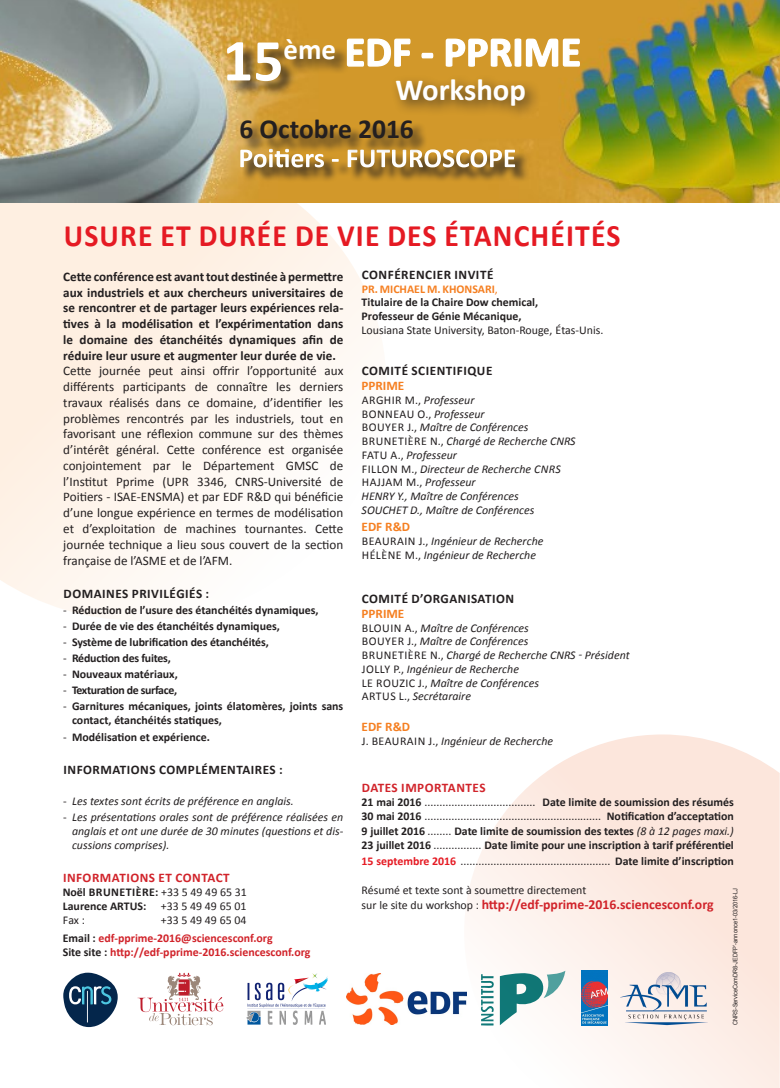
<style>
.page{position:relative;width:780px;height:1088px;background:#fff}
.page>*{position:absolute;margin:0;border:0;box-sizing:border-box;transform-origin:0 0}
.t1{font:700 31.25px "Calibri";letter-spacing:.04em;color:#e51a23;scale:.95 1}
.t2{font:700 30.75px "Calibri";color:#fff}
.t3{font:700 28.88px "Calibri";color:#fff}
.t4{font:700 27.5px "Calibri";color:#231f20}
.t5{font:700 13.75px "Calibri";color:#d1232a}
.t6{font:13.12px/15.8px "Calibri";color:#231f20;text-align:justify}
.t7{font:700 13.12px/15.8px "Calibri";letter-spacing:.04em;color:#231f20;text-align:justify}
.t8{font:700 13.12px "Calibri";letter-spacing:.04em;color:#d1232a}
.t9{font:700 13.12px "Calibri";color:#f57f21}
.t10{font:italic 11.88px/13.8px "Calibri";color:#231f20}
.t11{font:700 11.88px/14.2px "Calibri";color:#231f20}
.t12{font:11.88px "Calibri";color:#231f20}
.t13{font:700 11.88px/17.2px "Calibri";color:#d1232a}
.t14{font:700 11.88px "Calibri";letter-spacing:-.03em;color:#231f20}
.t15{font:700 11.88px "Calibri";letter-spacing:-.02em;color:#231f20}
.t16{font:700 11.88px "Calibri";color:#e51a23}
.t17{font:6.25px "Arial";color:#231f20;scale:.9 1}
.s1{font-size:60px}
.s2{color:#f57f21}
.s3{font-weight:400;color:#f57f21}
.s4{font-style:normal}
.s5{font-weight:400}
.s6{font-weight:400;font-style:italic}
.s7{font-weight:400;font-size:11.88px;color:#231f20}
.s8{font-weight:400;color:#231f20}
.s9{color:#231f20}
</style>
<div class="page">
<svg style="left:0;top:202px;width:386px;height:416px;fill:#fef5ed"></svg>
<svg style="left:466px;top:734px;width:313px;height:354px"></svg>
<img style="left:346px;top:973px;width:120px;height:52px">
<svg style="left:137px;top:973px;width:86px;height:52px"></svg>
<svg style="left:500px;top:971px;width:65px;height:54px"></svg>
<svg style="left:480px;top:974px;width:14px;height:51px"></svg>
<img style="left:246px;top:973px;width:82px;height:52px">
<img style="left:581px;top:971px;width:27px;height:54px">
<img style="left:620px;top:973px;width:87px;height:52px">
<svg style="left:63px;top:973px;width:55px;height:54px"></svg>
<hr style="left:87px;top:991px;width:1px;height:31px;background:#fff">
<img style="left:0;top:0;width:780px;height:202px">
<svg style="left:242px;top:151px;width:288px;height:32px"></svg>
<svg style="left:240px;top:149px;width:275px;height:18px"></svg>
<div style="left:243px;top:122px;width:185px;height:32px;background:#231f20;opacity:.75"></div>
<div style="left:390px;top:73px;width:151px;height:49px;background:#231f20;opacity:.75"></div>
<div style="left:228px;top:41px;width:123px;height:57px;background:#231f20;opacity:.75"></div>
<svg style="left:319px;top:35px;width:262px;height:49px"></svg>
<h3 class="t3" style="left:223px;top:31px;width:115px"><span class="s1">15</span>ème</h3>
<h2 class="t2" style="left:395px;top:70px;width:132px">Workshop</h2>
<h3 class="t4" style="left:239px;top:111px;width:176px">6 Octobre 2016</h3>
<h1 class="t1" style="left:64px;top:215px;width:162px">Usure et dur</h1>
<h1 class="t1" style="left:257px;top:215px;width:384px">ée de vie des étanchéités</h1>
<p class="t7" style="left:362px;top:266px;width:133px">Conférencier invité</p>
<p class="t11" style="left:361px;top:282px;width:178px;line-height:13.8px"><span class="s2">Pr. Michael M. Khonsari</span><span class="s3">,<br></span>Titulaire de la Chaire Dow chemical,<br>Professeur de Génie Mécanique,</p>
<p class="t12" style="left:361px;top:322px;width:243px">Lousiana State University, Baton-Rouge, étas-Unis.</p>
<p class="t7" style="left:362px;top:363px;width:132px">Comité scientifique</p>
<p class="t9" style="left:361px;top:377px;width:29px">PPRIME</p>
<p class="t10" style="left:362px;top:393px;width:168px"><span class="s4">ARGHIR M.,</span> Professeur<br><span class="s4">BONNEAU O.,</span> Professeur<br><span class="s4">Bou yer J.,</span> Maître de Conférences<br><span class="s4">Brune</span></p>
<p class="t7" style="left:63px;top:268px;width:281px">Cette conférence est avant tout destinée à permettre aux industriels et aux chercheurs universitaires de se rencontrer et de partager leurs expériences rela&shy;tives à la modélisation et l’expérimentation dans le domaine des étanchéités dynamiques afin de réduire leur usure et augmenter leur durée de vie.</p>
<p class="t6" style="left:63px;top:363px;width:281px">Cette journée peut ainsi offrir l’opportunité aux différents participants de connaître les derniers travaux réalisés dans ce domaine, d’identifier les problèmes rencontrés par les industriels, tout en favorisant une réflexion commune sur des thèmes d’intérêt général. Cette conférence est organisée conjointement par le Département GMSC de l’Institut Pprime (UPR 3346, CNRS-Université de Poitiers - ISAE-ENSMA) et par EDF R&amp;D qui bénéficie d’une longue expérience en termes de modélisation et d’exploitation de machines tournantes. Cette journée technique a lieu sous couvert de la section française de l’ASME et de l’AFM.</p>
<p class="t7" style="left:64px;top:586px;width:147px">Domaines PRIVILégiés :</p>
<p class="t11" style="left:63px;top:603px;width:257px"><span class="s5">-</span> Réduction de l’usure des étanchéités dynamiques,</p>
<p class="t11" style="left:63px;top:619px;width:218px"><span class="s5">-</span> Durée de vie des étanchéités dynamiques,</p>
<p class="t11" style="left:63px;top:635px;width:207px"><span class="s5">-</span> Système de lubrification des étanchéités,</p>
<p class="t15" style="left:63px;top:651px;width:109px"><span class="s5">-</span> Réduction des fuites,</p>
<p class="t11" style="left:63px;top:667px;width:116px"><span class="s5">-</span> Nouveaux matériaux,</p>
<p class="t14" style="left:63px;top:683px;width:115px"><span class="s5">-</span> Texturation de surface,</p>
<p class="t11" style="left:72px;top:699px;width:273px;text-indent:-9px"><span class="s5">-</span> Garnitures mécaniques, joints élatomères, joints sans contact, étanchéités statiques,</p>
<p class="t11" style="left:63px;top:730px;width:148px"><span class="s5">-</span> Modélisation et expérience.</p>
<p class="t7" style="left:64px;top:762px;width:221px">Informations complémentaires :</p>
<p class="t10" style="left:63px;top:793px;width:232px"><span class="s4">-</span> Les textes sont écrits de préférence en anglais.</p>
<p class="t10" style="left:72px;top:809px;width:273px;line-height:14.2px;text-align:justify;text-indent:-9px"><span class="s4">-</span> Les présentations orales sont de préférence réalisées en anglais et ont une durée de 30 minutes (questions et dis&shy;cussions comprises).</p>
<p class="t10" style="left:362px;top:434px;width:215px;text-indent:36px"><span class="s4">ti ère N.,</span> Chargé de Recherche CNRS <span class="s4">fatu a.,</span> Professeur<br><span class="s4">Fillon</span></p>
<p class="t10" style="left:401px;top:461px;width:161px"><span class="s4">M.,</span> Directeur de Recherche CNRS</p>
<p class="t10" style="left:361px;top:475px;width:174px;text-indent:45px"><span class="s4">m .,</span> Professeur<br>HENRY Y., Maître de Conférences<br>SOUCHET D., Maître de Conférences</p>
<p class="t9" style="left:361px;top:518px;width:50px">EDF R&amp;D</p>
<p class="t12" style="left:362px;top:533px;width:15px">Beaurain</p>
<p class="t12" style="left:362px;top:475px;width:8px">hajjam</p>
<p class="t10" style="left:362px;top:534px;width:183px;text-indent:57px"><span class="s4">J.,</span> Ingénieur de Recherche<br><span class="s4">Hélène m .,</span> Ingénieur de Recherche</p>
<p class="t7" style="left:362px;top:590px;width:154px">Comité d’organisation</p>
<p class="t9" style="left:361px;top:605px;width:29px">PPRIME</p>
<p class="t12" style="left:362px;top:620px;width:15px">Blouin</p>
<p class="t10" style="left:362px;top:620px;width:168px;text-align:justify;text-indent:43px"><span class="s4">A.,</span> Maître de Conférences <span class="s4">Bou yer J.,</span> Maître de Conférences <span class="s4">Brune</span></p>
<p class="t10" style="left:362px;top:648px;width:269px;text-indent:36px"><span class="s4">ti ère N.,</span> Chargé de Recherche CNRS - Président <span class="s4">Jolly P.,</span> Ingénieur de Recherche<br><span class="s4">Le Rou zic J.,</span> Maître de Conférences<br><span class="s4">ARTUS l .,</span> Secrétaraire</p>
<p class="t9" style="left:361px;top:718px;width:50px">EDF R&amp;D</p>
<p class="t12" style="left:362px;top:733px;width:25px">J. Beaurain</p>
<p class="t10" style="left:428px;top:734px;width:126px"><span class="s4">J.,</span> Ingénieur de Recherche</p>
<p class="t8" style="left:362px;top:779px;width:125px">Dates importantes</p>
<p class="t11" style="left:361px;top:795px;width:61px">21 mai 2016</p>
<p class="t11" style="left:542px;top:795px;width:193px">Date limite de soumission des résumés</p>
<p class="t11" style="left:361px;top:809px;width:61px">30 mai 2016</p>
<p class="t11" style="left:606px;top:809px;width:129px">Notification d’acceptation</p>
<p class="t11" style="left:361px;top:823px;width:65px">9 juillet 2016</p>
<p class="t11" style="left:454px;top:823px;width:281px">Date limite de soumission des textes <span class="s6">(8 à 12 pages maxi.)</span></p>
<p class="t11" style="left:361px;top:838px;width:71px">23 juillet 2016</p>
<p class="t11" style="left:484px;top:838px;width:251px">Date limite pour une inscription à tarif préférentiel</p>
<p class="t16" style="left:361px;top:854px;width:96px">15 septembre 2016</p>
<p class="t11" style="left:615px;top:854px;width:120px">Date limite d’inscription</p>
<p class="t12" style="left:361px;top:882px;width:226px">Résumé et texte sont à soumettre directement</p>
<p class="t5" style="left:361px;top:895px;width:353px"><span class="s7">sur le site du workshop :</span> http://edf-pprime-2016.sciencesconf.org</p>
<p class="t8" style="left:63px;top:869px;width:168px">Informations ET CONTACT</p>
<p class="t11" style="left:63px;top:885px;width:185px;text-align:justify">Noël BRUNETIèRE: <span class="s5">+33 5 49 49 65 31<br></span>Laurence ARTUS: <span class="s5">+33 5 49 49 65 01<br>Fax :</span></p>
<p class="t17" style="left:731px;top:1025px;width:154px;rotate:-90deg">CNRS-ServiceComDR8-JEDFP’-annonce1-03/2016-LJ</p>
<p class="t13" style="left:63px;top:912px;width:211px;text-indent:98px"><span class="s8">+33 5 49 49 65 04<br></span><span class="s9">Email :</span> edf-pprime-2016@sciencesconf.org</p>
<p class="t13" style="left:63px;top:943px;width:249px"><span class="s9">Site site :</span> http://edf-pprime-2016.sciencesconf.org</p>
</div>
